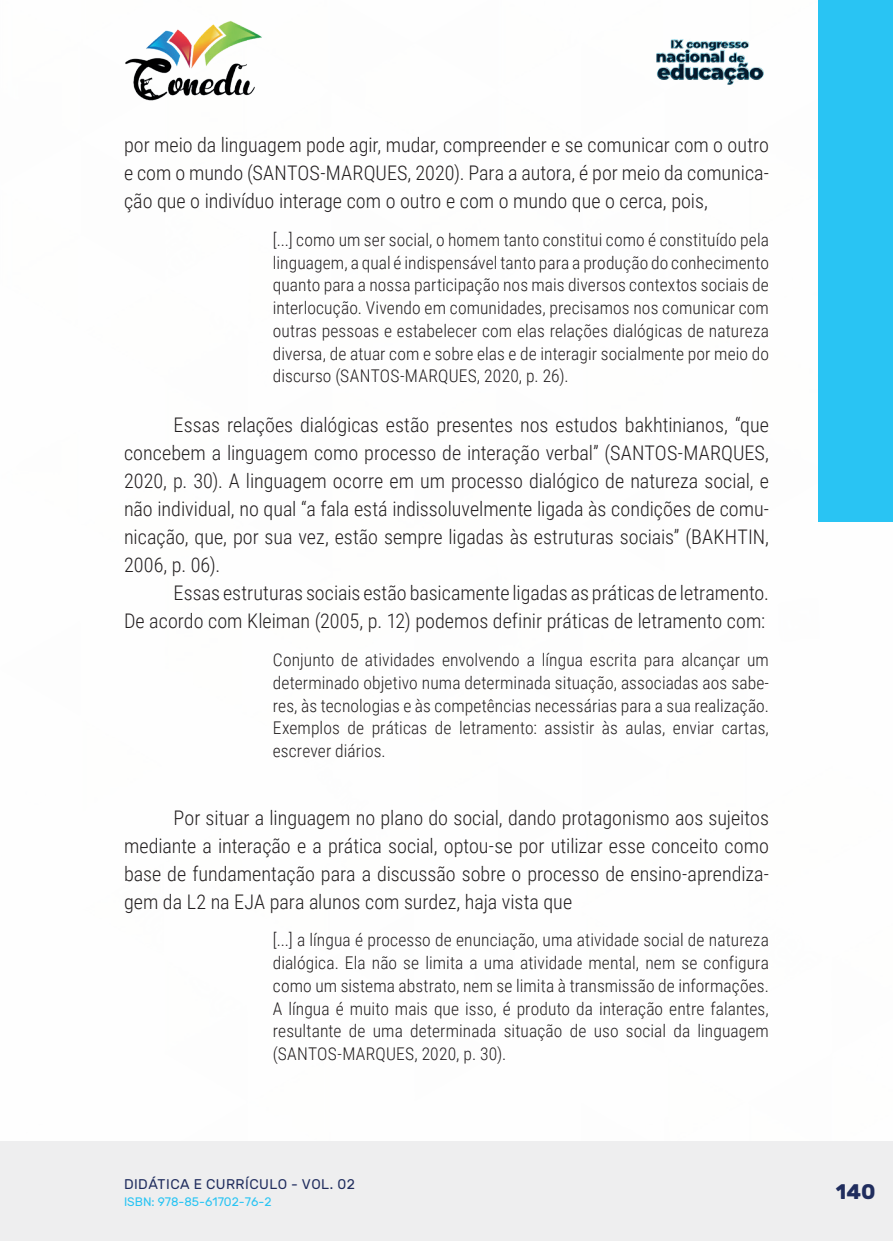
<style>
.page{position:relative;width:893px;height:1241px;background:#fff}
.page>*{position:absolute;margin:0;border:0;box-sizing:border-box;transform-origin:0 0}
.t1{font:700 21px "Rubik";color:#202d5e}
._9_CORPO{font:300 20.12px/28px "Roboto Condensed";color:#231f20;text-align:justify}
._16_CITACAO{font:300 17.5px/22.8px "Roboto Condensed";letter-spacing:.005em;color:#231f20;text-align:justify}
.t2{font:14px "Rubik";letter-spacing:.035em;color:#202d5e}
.t3{font:12.25px "Rubik";color:#29c4f3}
</style>
<div class="page">
<div style="left:0;top:1141px;width:893px;height:99px;background:#eeeeef"></div>
<div style="left:819px;top:0;width:74px;height:521px;background:#29c4f3"></div>
<img style="left:125px;top:20px;width:137px;height:81px">
<img style="left:656px;top:39px;width:108px;height:46px">
<p class="_9_CORPO" style="left:124px;top:130px;width:646px">por meio da linguagem pode agir, mudar, compreender e se comunicar com o outro e com o mundo (SANTOS-MARQUES, 2020). Para a autora, é por meio da comunica&shy;ção que o indivíduo interage com o outro e com o mundo que o cerca, pois,</p>
<p class="_16_CITACAO" style="left:273px;top:227px;width:498px">[...] como um ser social, o homem tanto constitui como é constituído pela linguagem, a qual é indispensável tanto para a produção do conhecimento quanto para a nossa participação nos mais diversos contextos sociais de interlocução. Vivendo em comunidades, precisamos nos comunicar com outras pessoas e estabelecer com elas relações dialógicas de natureza diversa, de atuar com e sobre elas e de interagir socialmente por meio do discurso (SANTOS-MARQUES, 2020, p. 26).</p>
<p class="_9_CORPO" style="left:124px;top:410px;width:646px;text-indent:50px">Essas relações dialógicas estão presentes nos estudos bakhtinianos, “que concebem a linguagem como processo de interação verbal” (SANTOS-MARQUES, 2020, p. 30). A linguagem ocorre em um processo dialógico de natureza social, e não individual, no qual “a fala está indissoluvelmente ligada às condições de comu&shy;nicação, que, por sua vez, estão sempre ligadas às estruturas sociais” (BAKHTIN, 2006, p. 06).</p>
<p class="_9_CORPO" style="left:124px;top:578px;width:646px;text-align:right">Essas estruturas sociais estão basicamente ligadas as práticas de letramento.<br>De acordo com Kleiman (2005, p. 12) podemos definir práticas de letramento com:</p>
<p class="_16_CITACAO" style="left:273px;top:647px;width:498px">Conjunto de atividades envolvendo a língua escrita para alcançar um determinado objetivo numa determinada situação, associadas aos sabe&shy;res, às tecnologias e às competências necessárias para a sua realização.<br>Exemplos de práticas de letramento: assistir às aulas, enviar cartas, escrever diários.</p>
<p class="_9_CORPO" style="left:124px;top:802px;width:646px;text-indent:50px">Por situar a linguagem no plano do social, dando protagonismo aos sujeitos mediante a interação e a prática social, optou-se por utilizar esse conceito como base de fundamentação para a discussão sobre o processo de ensino-aprendiza&shy;gem da L2 na EJA para alunos com surdez, haja vista que</p>
<p class="_16_CITACAO" style="left:273px;top:927px;width:498px">[...] a língua é processo de enunciação, uma atividade social de natureza dialógica. Ela não se limita a uma atividade mental, nem se configura como um sistema abstrato, nem se limita à transmissão de informações.<br>A língua é muito mais que isso, é produto da interação entre falantes, resultante de uma determinada situação de uso social da linguagem (SANTOS-MARQUES, 2020, p. 30).</p>
<p class="t2" style="left:124px;top:1175px;width:232px">DIDÁTICA E CURRÍCULO - VOL. 02</p>
<p class="t3" style="left:124px;top:1194px;width:149px">ISBN: 978-85-61702-76-2</p>
<p class="t1" style="left:836px;top:1179px;width:41px">140</p>
</div>
